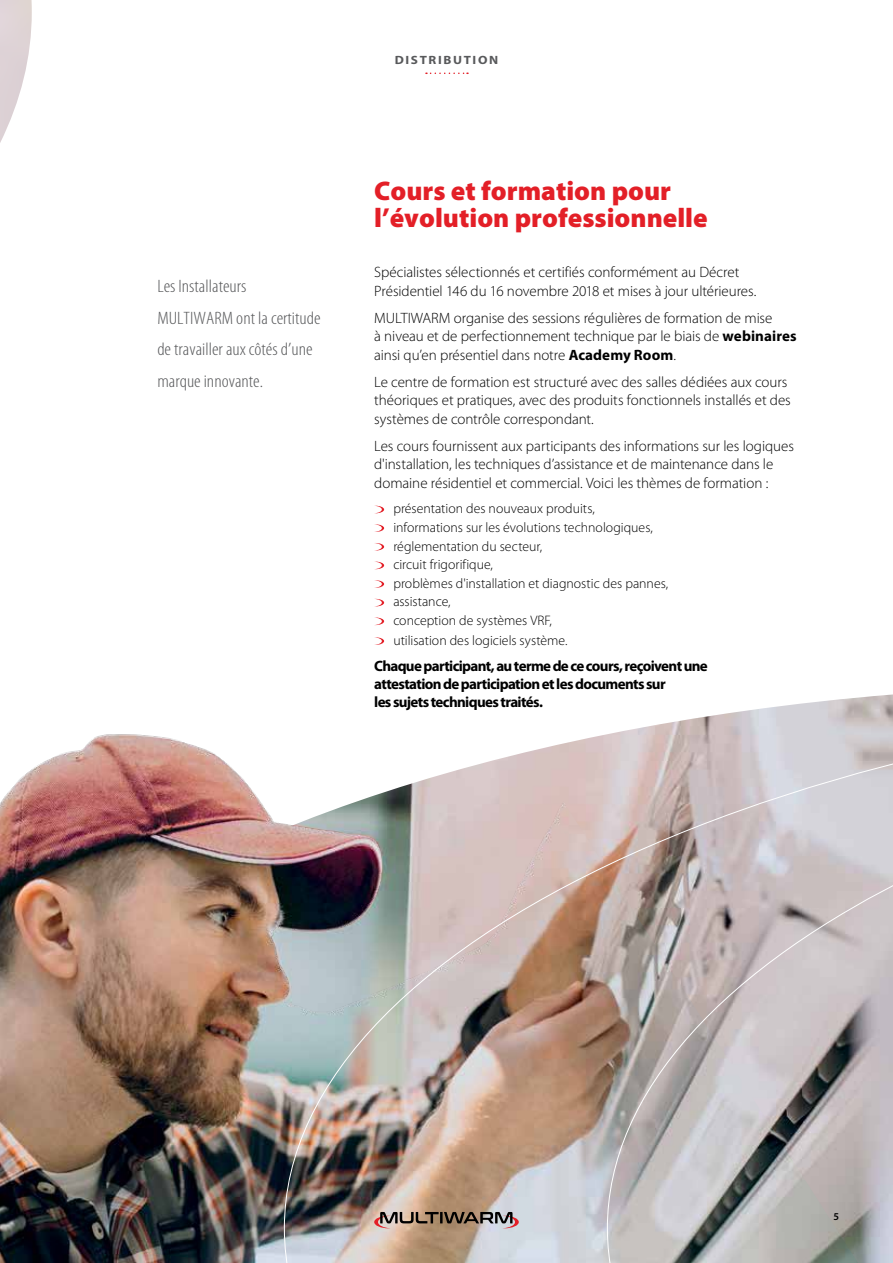
<style>
.page{position:relative;width:893px;height:1263px;background:#fff}
.page>*{position:absolute;margin:0;border:0;box-sizing:border-box;transform-origin:0 0}
.t1{font:900 27px/27px "Myriad Pro";color:#e31f27}
.t2{font:300 condensed 18px/31.5px "Myriad Pro";color:#58595b;scale:1.1 1}
.t3{font:300 15px/19.5px "Myriad Pro";letter-spacing:-.005em;color:#000}
.t4{font:700 15px/18px "Myriad Pro";letter-spacing:-.045em;color:#000}
.t5{font:300 13.8px/18.8px "Myriad Pro";color:#000}
.t6{font:700 12px "Myriad Pro";letter-spacing:.125em;color:#58595b;scale:1.1 1}
.t7{font:600 10.5px "Myriad Pro";color:#000}
.s1{font-weight:700}
</style>
<div class="page">
<img style="left:0;top:734px;width:283px;height:529px">
<img style="left:0;top:0;width:32px;height:143px">
<img style="left:283px;top:694px;width:610px;height:569px">
<svg style="left:374px;top:1212px;width:145px;height:16px;background:#8b776b"></svg>
<svg style="left:376px;top:506px;width:8px;height:7px"></svg>
<svg style="left:374px;top:524px;width:10px;height:8px"></svg>
<svg style="left:374px;top:543px;width:10px;height:8px"></svg>
<svg style="left:376px;top:562px;width:8px;height:7px"></svg>
<svg style="left:374px;top:580px;width:10px;height:8px"></svg>
<svg style="left:376px;top:599px;width:8px;height:7px"></svg>
<svg style="left:374px;top:617px;width:10px;height:8px"></svg>
<svg style="left:374px;top:637px;width:10px;height:8px"></svg>
<svg style="left:426px;top:73px;width:42px;height:1px"></svg>
<p class="t2" style="left:157px;top:270px;width:150px">Les Installateurs<br>MULTIWARM ont la certitude de travailler aux côtés d’une marque innovante.</p>
<p class="t6" style="left:395px;top:52px;width:96px">DISTRIBUTION</p>
<h1 class="t1" style="left:374px;top:177px;width:335px">Cours et formation pour l’évolution professionnelle</h1>
<p class="t3" style="left:374px;top:262px;width:384px">Spécialistes sélectionnés et certifiés conformément au Décret<br>Présidentiel 146 du 16 novembre 2018 et mises à jour ultérieures.</p>
<p class="t3" style="left:374px;top:309px;width:424px;line-height:18px">MULTIWARM organise des sessions régulières de formation de mise<br>à niveau et de perfectionnement technique par le biais de <span class="s1">webinaires</span></p>
<p class="t3" style="left:374px;top:342px;width:415px;line-height:26.5px">ainsi qu’en présentiel dans notre <span class="s1">Academy Room</span>.<br>Le centre de formation est structuré avec des salles dédiées aux cours</p>
<p class="t3" style="left:374px;top:390px;width:418px">théoriques et pratiques, avec des produits fonctionnels installés et des systèmes de contrôle correspondant.</p>
<p class="t3" style="left:374px;top:437px;width:421px;line-height:18px">Les cours fournissent aux participants des informations sur les logiques d'installation, les techniques d’assistance et de maintenance dans le</p>
<p class="t3" style="left:374px;top:473px;width:396px">domaine résidentiel et commercial. Voici les thèmes de formation :</p>
<p class="t5" style="left:393px;top:499px;width:277px">présentation des nouveaux produits,<br>informations sur les évolutions technologiques, réglementation du secteur,<br>circuit frigorifique,<br>problèmes d'installation et diagnostic des pannes, assistance,<br>conception de systèmes VRF,<br>utilisation des logiciels système.</p>
<p class="t4" style="left:374px;top:657px;width:335px">Chaque participant, au terme de ce cours, reçoivent une attestation de participation et les documents sur<br>les sujets techniques traités.</p>
<p class="t7" style="left:833px;top:1209px;width:7px">5</p>
</div>
